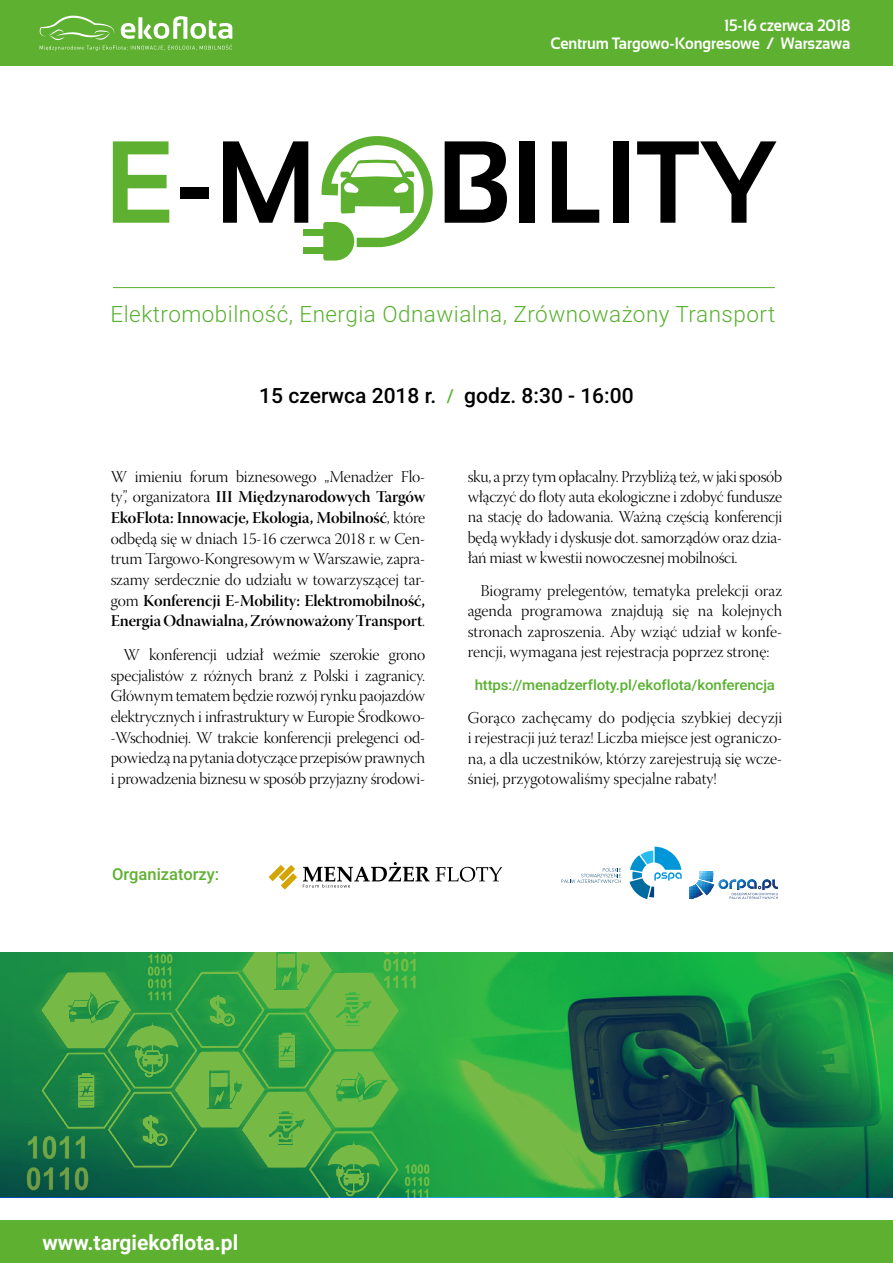
<style>
.page{position:relative;width:893px;height:1263px;background:#fff}
.page>*{position:absolute;margin:0;border:0;box-sizing:border-box;transform-origin:0 0}
.t1{font:700 116.4px "Sansation";color:#000}
.t2{font:300 22.5px "Roboto";letter-spacing:.02em;color:#59b130}
.t3{font:500 21px "Roboto";color:#000}
.t4{font:700 21px "Roboto";color:#fff}
.t5{font:16.5px/20.2px "Warnock Pro Light Disp";letter-spacing:-.01em;color:#000;text-align:justify}
.t6{font:16.5px/20.7px "Warnock Pro Semibold Disp";letter-spacing:-.01em;color:#000}
.t7{font:700 16.5px/18px "Sansation";letter-spacing:-.005em;color:#fff;text-align:right;scale:.91 1}
.t8{font:500 16.5px "Roboto";color:#5eb130}
.t9{font:500 14.25px "Roboto";letter-spacing:-.01em;color:#59b130;scale:1.05 1}
.s1{color:#5eb130}
.s2{font-size:18px;color:#5eb130}
.s3{font-family:"Warnock Pro Light Disp"}
</style>
<div class="page">
<div style="left:0;top:0;width:893px;height:66px;background:#5eb130"></div>
<div style="left:0;top:1220px;width:893px;height:43px;background:#5eb130"></div>
<svg style="left:40px;top:16px;width:192px;height:35px"></svg>
<div style="left:303px;top:247px;width:20px;height:7px;background:#5eb130"></div>
<div style="left:303px;top:229px;width:20px;height:7px;background:#5eb130"></div>
<svg style="left:322px;top:136px;width:111px;height:125px"></svg>
<hr style="left:113px;top:287px;width:662px;height:1px;background:#59b130">
<img style="left:0;top:952px;width:893px;height:245px">
<svg style="left:689px;top:871px;width:89px;height:28px"></svg>
<svg style="left:561px;top:868px;width:60px;height:15px"></svg>
<svg style="left:629px;top:847px;width:53px;height:52px"></svg>
<svg style="left:269px;top:865px;width:28px;height:25px"></svg>
<svg style="left:303px;top:862px;width:199px;height:25px"></svg>
<p class="t7" style="left:550px;top:17px;width:331px">15-16 czerwca 2018<br>Centrum Targowo-Kongresowe / Warszawa</p>
<h1 class="t1" style="left:104px;top:117px;width:670px"><span class="s1">E</span>-M BILITY</h1>
<h2 class="t2" style="left:110px;top:298px;width:666px">Elektromobilność, Energia Odnawialna, Zrównoważony Transport</h2>
<p class="t3" style="left:259px;top:381px;width:376px">15 czerwca 2018 r. <span class="s2">/</span> godz. 8:30 - 16:00</p>
<p class="t5" style="left:111px;top:468px;width:316px">W imieniu forum biznesowego „Menadżer Flo-</p>
<p class="t6" style="left:111px;top:486px;width:316px"><span class="s3">ty”, organizatora</span> III Międzynarodowych Targów<br>EkoFlota: Innowacje, Ekologia, Mobilność<span class="s3">, które</span></p>
<p class="t5" style="left:111px;top:530px;width:316px;line-height:20.7px">odbędą się w dniach 15-16 czerwca 2018 r. w Cen&shy;trum Targowo-Kongresowym w Warszawie, zapra&shy;szamy serdecznie do udziału w towarzyszącej tar-</p>
<p class="t6" style="left:111px;top:590px;width:316px"><span class="s3">gom</span> Konferencji E-Mobility: Elektromobilność,<br>Energia Odnawialna, Zrównoważony Transport<span class="s3">.</span></p>
<p class="t5" style="left:111px;top:646px;width:316px;line-height:20.7px;text-indent:13px">W konferencji udział weźmie szerokie grono specjalistów z różnych branż z Polski i zagranicy.<br>Głównym tematem będzie rozwój rynku paojazdów elektrycznych i infrastruktury w Europie Środkowo--Wschodniej. W trakcie konferencji prelegenci od&shy;powiedzą na pytania dotyczące przepisów prawnych i prowadzenia biznesu w sposób przyjazny środowi-</p>
<p class="t8" style="left:112px;top:862px;width:109px">Organizatorzy:</p>
<p class="t5" style="left:468px;top:468px;width:316px">sku, a przy tym opłacalny. Przybliżą też, w jaki sposób włączyć do floty auta ekologiczne i zdobyć fundusze na stację do ładowania. Ważną częścią konferencji będą wykłady i dyskusje dot. samorządów oraz dzia&shy;łań miast w kwestii nowoczesnej mobilności.</p>
<p class="t5" style="left:468px;top:582px;width:316px;text-indent:13px">Biogramy prelegentów, tematyka prelekcji oraz agenda programowa znajdują się na kolejnych stronach zaproszenia. Aby wziąć udział w konfe&shy;rencji, wymagana jest rejestracja poprzez stronę:</p>
<p class="t9" style="left:475px;top:675px;width:287px">https://menadzerfloty.pl/ekoflota/konferencja</p>
<p class="t5" style="left:468px;top:709px;width:316px">Gorąco zachęcamy do podjęcia szybkiej decyzji i rejestracji już teraz! Liczba miejsce jest ograniczo&shy;na, a dla uczestników, którzy zarejestrują się wcze&shy;śniej, przygotowaliśmy specjalne rabaty!</p>
<p class="t4" style="left:43px;top:1227px;width:197px">www.targiekoflota.pl</p>
</div>
